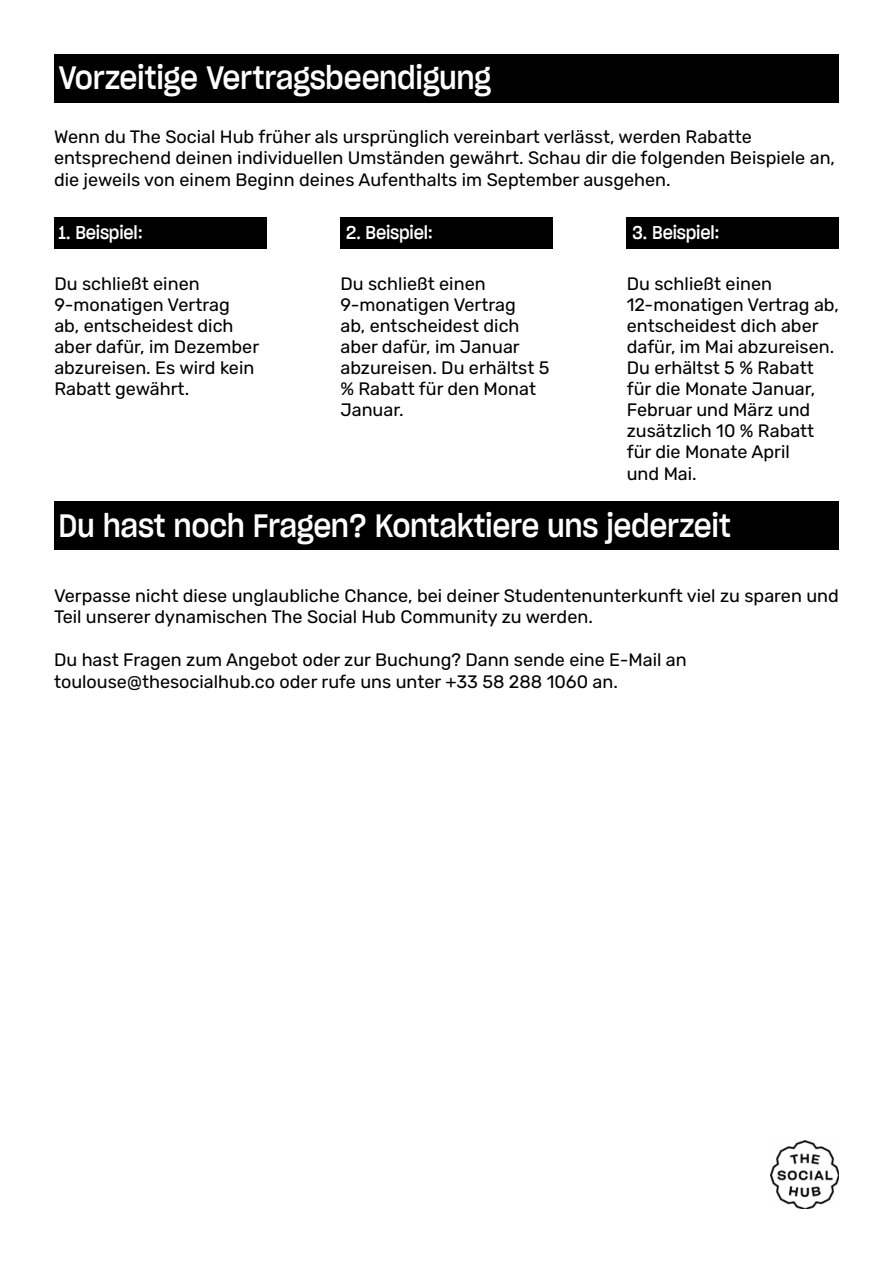
<style>
.page{position:relative;width:893px;height:1263px;background:#fff}
.page>*{position:absolute;margin:0;border:0;box-sizing:border-box;transform-origin:0 0}
.t1{font:31.5px "Sharp Grotesk Medium 18";letter-spacing:-.01em;color:#fff}
.t2{font:18px/21px "Rubik";color:#000}
.t3{font:18px "Sharp Grotesk Medium 18";letter-spacing:-.01em;color:#fff}
</style>
<div class="page">
<img style="left:771px;top:1141px;width:68px;height:68px">
<div style="left:54px;top:54px;width:785px;height:48px;background:#000"></div>
<div style="left:54px;top:502px;width:785px;height:48px;background:#000"></div>
<div style="left:54px;top:217px;width:213px;height:32px;background:#000"></div>
<div style="left:340px;top:217px;width:213px;height:32px;background:#000"></div>
<div style="left:627px;top:217px;width:212px;height:32px;background:#000"></div>
<h1 class="t1" style="left:58px;top:54px;width:434px">Vorzeitige Vertragsbeendigung</h1>
<p class="t2" style="left:54px;top:126px;width:783px;line-height:21.6px">Wenn du The Social Hub früher als ursprünglich vereinbart verlässt, werden Rabatte entsprechend deinen individuellen Umständen gewährt. Schau dir die folgenden Beispiele an, die jeweils von einem Beginn deines Aufenthalts im September ausgehen.</p>
<p class="t3" style="left:58px;top:219px;width:86px">1. Beispiel:</p>
<p class="t3" style="left:346px;top:219px;width:89px">2. Beispiel:</p>
<p class="t3" style="left:632px;top:219px;width:89px">3. Beispiel:</p>
<p class="t2" style="left:54px;top:274px;width:206px">Du schließt einen<br>9-monatigen Vertrag ab, entscheidest dich aber dafür, im Dezember abzureisen. Es wird kein<br>Rabatt gewährt.</p>
<p class="t2" style="left:340px;top:274px;width:211px">Du schließt einen<br>9-monatigen Vertrag<br>ab, entscheidest dich aber dafür, im Januar abzureisen. Du erhältst 5 % Rabatt für den Monat<br>Januar.</p>
<p class="t2" style="left:627px;top:274px;width:214px">Du schließt einen<br>12-monatigen Vertrag ab, entscheidest dich aber dafür, im Mai abzureisen.<br>Du erhältst 5 % Rabatt für die Monate Januar,<br>Februar und März und zusätzlich 10 % Rabatt für die Monate April<br>und Mai.</p>
<h1 class="t1" style="left:58px;top:501px;width:674px">Du hast noch Fragen? Kontaktiere uns jederzeit</h1>
<p class="t2" style="left:54px;top:585px;width:786px;line-height:21.6px">Verpasse nicht diese unglaubliche Chance, bei deiner Studentenunterkunft viel zu sparen und<br>Teil unserer dynamischen The Social Hub Community zu werden.</p>
<p class="t2" style="left:54px;top:650px;width:634px;line-height:21.6px">Du hast Fragen zum Angebot oder zur Buchung? Dann sende eine E-Mail an toulouse@thesocialhub.co oder rufe uns unter +33 58 288 1060 an.</p>
</div>
